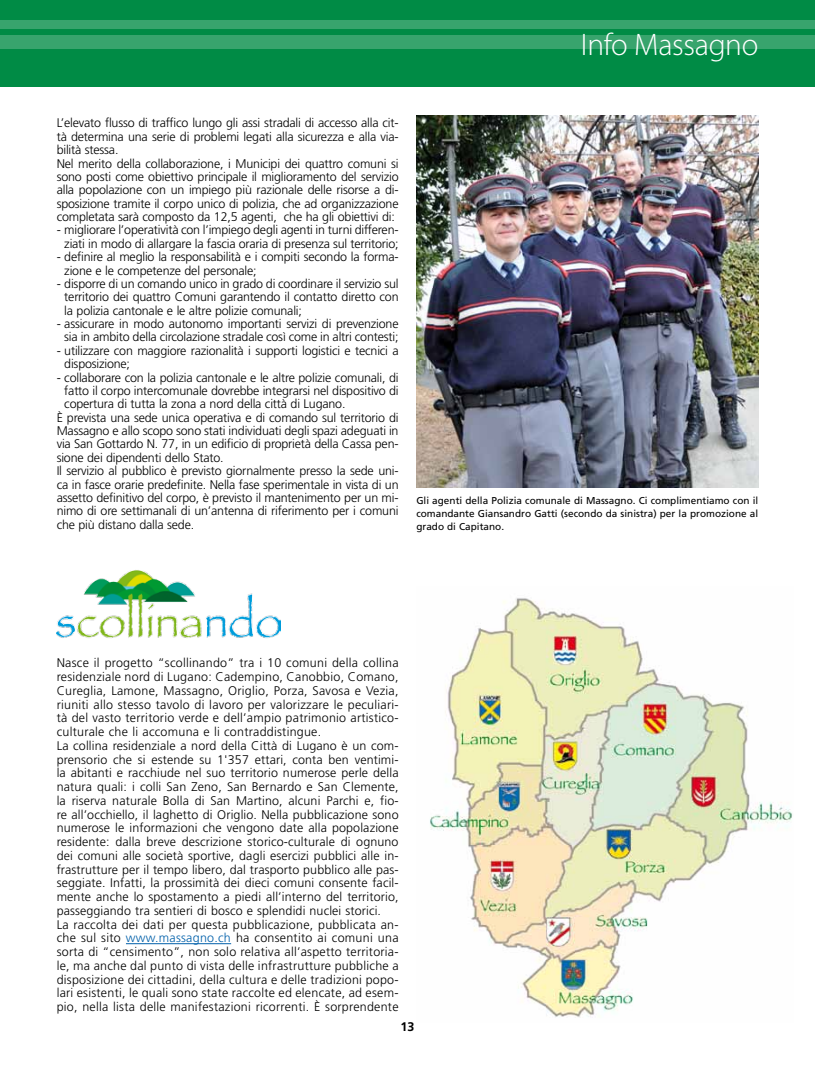
<style>
.page{position:relative;width:815px;height:1081px;background:#fff}
.page>*{position:absolute;margin:0;border:0;box-sizing:border-box;transform-origin:0 0}
.t1{font:300 31.25px "Myriad Pro";letter-spacing:-.01em;color:#fff}
.t2{font:300 12.5px/13.4px "Frutiger";letter-spacing:-.015em;color:#000}
.t3{font:300 12.5px/13.8px "Frutiger";letter-spacing:.01em;color:#000}
.t4{font:700 12.5px "Frutiger";color:#000}
.t5{font:10px/13.1px "Frutiger";color:#000;text-align:justify}
.s1{color:#0060aa}
</style>
<div class="page">
<div style="left:0;top:0;width:815px;height:87px;background:#008b45"></div>
<div style="left:0;top:35px;width:815px;height:14px;background:#38a46d"></div>
<div style="left:0;top:20px;width:815px;height:8px;background:#38a46d"></div>
<img style="left:416px;top:116px;width:342px;height:372px">
<img style="left:430px;top:598px;width:363px;height:420px">
<img style="left:57px;top:570px;width:224px;height:68px">
<hr style="left:126px;top:943px;width:105px;height:1px;background:#0060aa">
<h1 class="t1" style="left:581px;top:28px;width:179px">Info Massagno</h1>
<p class="t2" style="left:57px;top:117px;width:343px">L’elevato flusso di traffico lungo gli assi stradali di accesso alla cit&shy;tà determina una serie di problemi legati alla sicurezza e alla via&shy;bilità stessa.<br>Nel merito della collaborazione, i Municipi dei quattro comuni si sono posti come obiettivo principale il miglioramento del servizio alla popolazione con un impiego più razionale delle risorse a di&shy;sposizione tramite il corpo unico di polizia, che ad organizzazione completata sarà composto da 12,5 agenti, che ha gli obiettivi di:</p>
<p class="t2" style="left:57px;top:224px;width:343px;text-align:right">- migliorare l’operatività con l’impiego degli agenti in turni differen&shy;ziati in modo di allargare la fascia oraria di presenza sul territorio;</p>
<p class="t2" style="left:64px;top:250px;width:336px;text-indent:-8px">- definire al meglio la responsabilità e i compiti secondo la forma&shy;zione e le competenze del personale;</p>
<p class="t2" style="left:64px;top:277px;width:336px;text-align:justify;text-indent:-8px">- disporre di un comando unico in grado di coordinare il servizio sul territorio dei quattro Comuni garantendo il contatto diretto con la polizia cantonale e le altre polizie comunali;</p>
<p class="t2" style="left:57px;top:317px;width:343px;text-align:right">- assicurare in modo autonomo importanti servizi di prevenzione sia in ambito della circolazione stradale così come in altri contesti;</p>
<p class="t2" style="left:64px;top:344px;width:336px;text-indent:-8px">- utilizzare con maggiore razionalità i supporti logistici e tecnici a disposizione;</p>
<p class="t2" style="left:57px;top:371px;width:343px">- collaborare con la polizia cantonale e le altre polizie comunali, di</p>
<p class="t2" style="left:64px;top:384px;width:336px">fatto il corpo intercomunale dovrebbe integrarsi nel dispositivo di</p>
<p class="t2" style="left:64px;top:397px;width:283px">copertura di tutta la zona a nord della città di Lugano.</p>
<p class="t2" style="left:57px;top:411px;width:343px">È prevista una sede unica operativa e di comando sul territorio di</p>
<p class="t2" style="left:57px;top:424px;width:343px">Massagno e allo scopo sono stati individuati degli spazi adeguati in</p>
<p class="t2" style="left:57px;top:438px;width:343px">via San Gottardo N. 77, in un edificio di proprietà della Cassa pen-</p>
<p class="t2" style="left:57px;top:451px;width:168px">sione dei dipendenti dello Stato.</p>
<p class="t2" style="left:57px;top:464px;width:343px">Il servizio al pubblico è previsto giornalmente presso la sede uni-</p>
<p class="t2" style="left:57px;top:478px;width:343px">ca in fasce orarie predefinite. Nella fase sperimentale in vista di un</p>
<p class="t2" style="left:57px;top:491px;width:343px">assetto definitivo del corpo, è previsto il mantenimento per un mi-</p>
<p class="t2" style="left:57px;top:504px;width:343px">nimo di ore settimanali di un’antenna di riferimento per i comuni</p>
<p class="t2" style="left:57px;top:518px;width:139px">che più distano dalla sede.</p>
<p class="t5" style="left:416px;top:493px;width:343px">Gli agenti della Polizia comunale di Massagno. Ci complimentiamo con il comandante Giansandro Gatti (secondo da sinistra) per la promozione al grado di Capitano.</p>
<p class="t3" style="left:57px;top:656px;width:343px">Nasce il progetto “scollinando” tra i 10 comuni della collina residenziale nord di Lugano: Cadempino, Canobbio, Comano, Cureglia, Lamone, Massagno, Origlio, Porza, Savosa e Vezia, riuniti allo stesso tavolo di lavoro per valorizzare le peculiari&shy;tà del vasto territorio verde e dell’ampio patrimonio artistico&shy;culturale che li accomuna e li contraddistingue.<br>La collina residenziale a nord della Città di Lugano è un com&shy;prensorio che si estende su 1'357 ettari, conta ben ventimi&shy;la abitanti e racchiude nel suo territorio numerose perle della natura quali: i colli San Zeno, San Bernardo e San Clemente, la riserva naturale Bolla di San Martino, alcuni Parchi e, fio&shy;re all’occhiello, il laghetto di Origlio. Nella pubblicazione sono numerose le informazioni che vengono date alla popolazione residente: dalla breve descrizione storico-culturale di ognuno dei comuni alle società sportive, dagli esercizi pubblici alle in&shy;frastrutture per il tempo libero, dal trasporto pubblico alle pas&shy;seggiate. Infatti, la prossimità dei dieci comuni consente facil&shy;mente anche lo spostamento a piedi all’interno del territorio, passeggiando tra sentieri di bosco e splendidi nuclei storici.<br>La raccolta dei dati per questa pubblicazione, pubblicata an&shy;che sul sito <span class="s1">www.massagno.ch</span> ha consentito ai comuni una sorta di “censimento”, non solo relativa all’aspetto territoria&shy;le, ma anche dal punto di vista delle infrastrutture pubbliche a disposizione dei cittadini, della cultura e delle tradizioni popo&shy;lari esistenti, le quali sono state raccolte ed elencate, ad esem&shy;pio, nella lista delle manifestazioni ricorrenti. È sorprendente</p>
<p class="t4" style="left:401px;top:1019px;width:15px">13</p>
</div>
